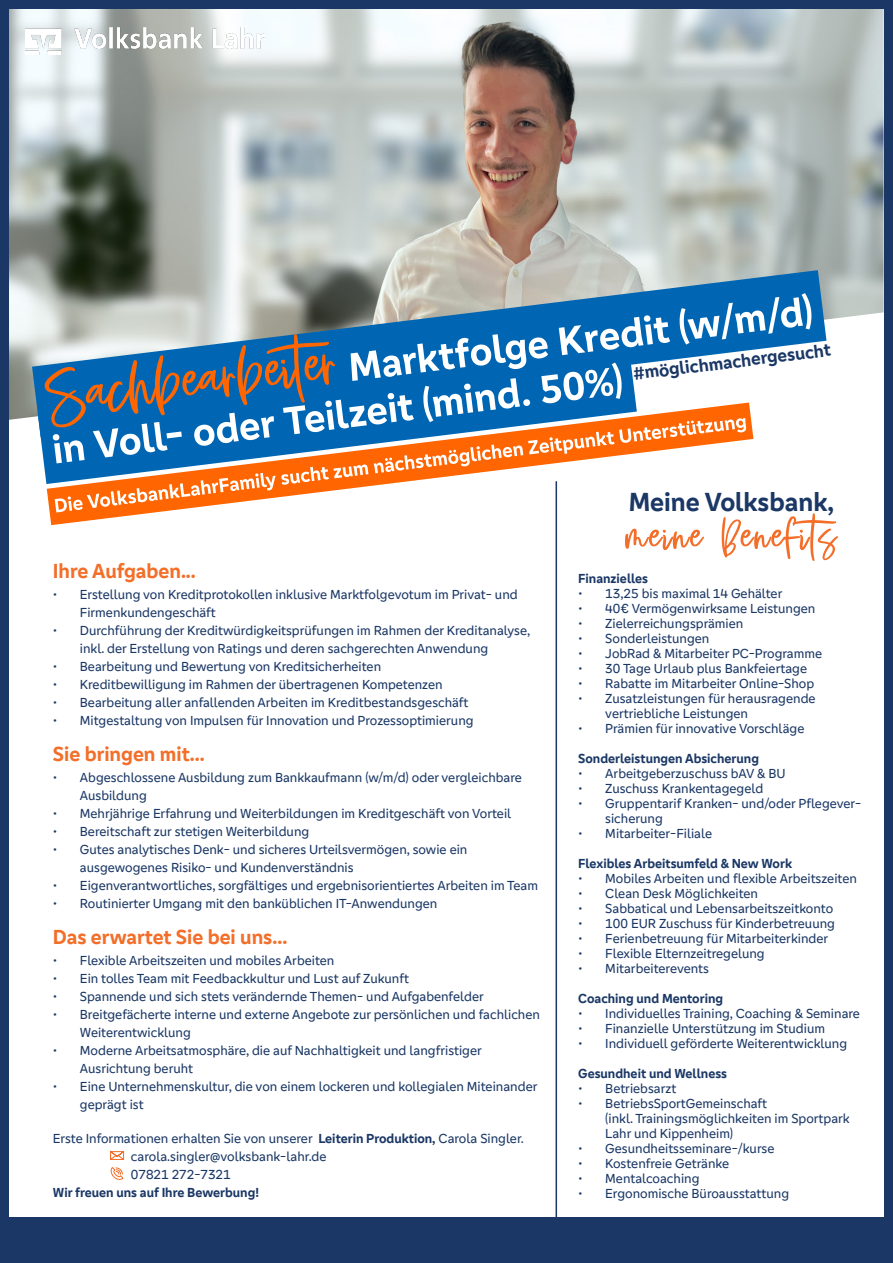
<style>
.page{position:relative;width:893px;height:1263px;background:#fff}
.page>*{position:absolute;margin:0;border:0;box-sizing:border-box;transform-origin:0 0}
.t1{font:84.75px "Sugar Melon";color:#ff6500}
.t2{font:58.5px "Sugar Melon";letter-spacing:.03em;color:#f36e29}
.t3{font:700 27px "Genos GFG";color:#1a3765}
.t4{font:700 21px "Genos GFG";color:#f36e29}
.t5{font:700 18.45px "Genos GFG";color:#1a3765}
.t6{font:13.5px/18px "Genos GFG";color:#1a3765}
.t7{font:700 13.5px "Genos GFG";color:#1a3765}
.s1{font-weight:700}
</style>
<div class="page">
<img style="left:10px;top:10px;width:873px;height:410px">
<div style="left:0;top:0;width:893px;height:1263px;border:9px solid #1a3765"></div>
<div style="left:0;top:1218px;width:884px;height:45px;background:#1a3765"></div>
<hr style="left:556px;top:481px;width:1px;height:737px;background:#1a3765">
<img style="left:25px;top:28px;width:239px;height:26px">
<svg style="left:47px;top:487px;width:511px;height:38px"></svg>
<svg style="left:55px;top:442px;width:673px;height:70px"></svg>
<svg style="left:32px;top:270px;width:794px;height:150px;background:#9da9a9"></svg>
<svg style="left:38px;top:341px;width:599px;height:143px"></svg>
<svg style="left:53px;top:362px;width:569px;height:101px;background:#5b82a2"></svg>
<div style="left:43px;top:368px;width:145px;height:64px;background:#0066b3"></div>
<svg style="left:110px;top:1151px;width:14px;height:9px"></svg>
<svg style="left:110px;top:1167px;width:14px;height:13px"></svg>
<svg style="left:351px;top:293px;width:514px;height:149px"></svg>
<p class="t1" style="left:42px;top:361px;width:295px;rotate:-7deg">Sachbearbeiter</p>
<p class="t4" style="left:53px;top:558px;width:144px">Ihre Aufgaben...</p>
<p class="t6" style="left:80px;top:585px;width:439px;text-indent:-27px">• Erstellung von Kreditprotokollen inklusive Marktfolgevotum im Privat- und<br>Firmenkundengeschäft</p>
<p class="t6" style="left:80px;top:621px;width:452px;text-indent:-27px">• Durchführung der Kreditwürdigkeitsprüfungen im Rahmen der Kreditanalyse, inkl. der Erstellung von Ratings und deren sachgerechten Anwendung</p>
<p class="t6" style="left:53px;top:657px;width:330px">• Bearbeitung und Bewertung von Kreditsicherheiten</p>
<p class="t6" style="left:53px;top:675px;width:391px">• Kreditbewilligung im Rahmen der übertragenen Kompetenzen</p>
<p class="t6" style="left:53px;top:693px;width:417px">• Bearbeitung aller anfallenden Arbeiten im Kreditbestandsgeschäft</p>
<p class="t6" style="left:53px;top:711px;width:422px">• Mitgestaltung von Impulsen für Innovation und Prozessoptimierung</p>
<p class="t4" style="left:53px;top:741px;width:153px">Sie bringen mit...</p>
<p class="t6" style="left:80px;top:768px;width:443px;text-indent:-27px">• Abgeschlossene Ausbildung zum Bankkaufmann (w/m/d) oder vergleichbare<br>Ausbildung</p>
<p class="t6" style="left:53px;top:804px;width:460px">• Mehrjährige Erfahrung und Weiterbildungen im Kreditgeschäft von Vorteil</p>
<p class="t6" style="left:53px;top:822px;width:258px">• Bereitschaft zur stetigen Weiterbildung</p>
<p class="t6" style="left:80px;top:840px;width:389px;text-indent:-27px">• Gutes analytisches Denk- und sicheres Urteilsvermögen, sowie ein ausgewogenes Risiko- und Kundenverständnis</p>
<p class="t6" style="left:53px;top:876px;width:487px">• Eigenverantwortliches, sorgfältiges und ergebnisorientiertes Arbeiten im Team</p>
<p class="t6" style="left:53px;top:894px;width:386px">• Routinierter Umgang mit den banküblichen IT-Anwendungen</p>
<p class="t4" style="left:53px;top:924px;width:236px">Das erwartet Sie bei uns...</p>
<p class="t6" style="left:53px;top:951px;width:283px">• Flexible Arbeitszeiten und mobiles Arbeiten</p>
<p class="t6" style="left:53px;top:969px;width:358px">• Ein tolles Team mit Feedbackkultur und Lust auf Zukunft</p>
<p class="t6" style="left:53px;top:987px;width:432px">• Spannende und sich stets verändernde Themen- und Aufgabenfelder</p>
<p class="t6" style="left:80px;top:1005px;width:461px;text-indent:-27px">• Breitgefächerte interne und externe Angebote zur persönlichen und fachlichen<br>Weiterentwicklung</p>
<p class="t6" style="left:80px;top:1041px;width:403px;text-indent:-27px">• Moderne Arbeitsatmosphäre, die auf Nachhaltigkeit und langfristiger<br>Ausrichtung beruht</p>
<p class="t6" style="left:80px;top:1077px;width:459px;text-indent:-27px">• Eine Unternehmenskultur, die von einem lockeren und kollegialen Miteinander geprägt ist</p>
<p class="t6" style="left:53px;top:1130px;width:472px">Erste Informationen erhalten Sie von unserer <span class="s1">Leiterin Produktion,</span> Carola Singler.</p>
<p class="t6" style="left:131px;top:1148px;width:197px">carola.singler@volksbank-lahr.de<br>07821 272-7321</p>
<p class="t7" style="left:53px;top:1185px;width:207px">Wir freuen uns auf Ihre Bewerbung!</p>
<p class="t5" style="left:632px;top:363px;width:200px;rotate:-7deg">#möglichmachergesucht</p>
<p class="t3" style="left:629px;top:487px;width:207px">Meine Volksbank,</p>
<p class="t2" style="left:626px;top:511px;width:230px">meine Benefits</p>
<p class="t7" style="left:578px;top:570px;width:71px">Finanzielles</p>
<p class="t6" style="left:578px;top:584px;width:206px">• 13,25 bis maximal 14 Gehälter</p>
<p class="t6" style="left:578px;top:599px;width:239px">• 40€ Vermögenwirksame Leistungen</p>
<p class="t6" style="left:578px;top:614px;width:167px">• Zielerreichungsprämien</p>
<p class="t6" style="left:578px;top:629px;width:133px">• Sonderleistungen</p>
<p class="t6" style="left:578px;top:644px;width:245px">• JobRad &amp; Mitarbeiter PC-Programme</p>
<p class="t6" style="left:578px;top:659px;width:230px">• 30 Tage Urlaub plus Bankfeiertage</p>
<p class="t6" style="left:578px;top:674px;width:237px">• Rabatte im Mitarbeiter Online-Shop</p>
<p class="t6" style="left:605px;top:691px;width:212px;line-height:15px;text-indent:-27px">• Zusatzleistungen für herausragende vertriebliche Leistungen</p>
<p class="t6" style="left:578px;top:719px;width:228px">• Prämien für innovative Vorschläge</p>
<p class="t7" style="left:578px;top:750px;width:182px">Sonderleistungen Absicherung</p>
<p class="t6" style="left:578px;top:764px;width:209px">• Arbeitgeberzuschuss bAV &amp; BU</p>
<p class="t6" style="left:578px;top:779px;width:186px">• Zuschuss Krankentagegeld</p>
<p class="t6" style="left:605px;top:796px;width:258px;line-height:15px;text-indent:-27px">• Gruppentarif Kranken- und/oder Pflegever&shy;sicherung</p>
<p class="t6" style="left:578px;top:824px;width:135px">• Mitarbeiter-Filiale</p>
<p class="t7" style="left:578px;top:855px;width:215px">Flexibles Arbeitsumfeld &amp; New Work</p>
<p class="t6" style="left:578px;top:869px;width:280px">• Mobiles Arbeiten und flexible Arbeitszeiten</p>
<p class="t6" style="left:578px;top:884px;width:181px">• Clean Desk Möglichkeiten</p>
<p class="t6" style="left:578px;top:899px;width:256px">• Sabbatical und Lebensarbeitszeitkonto</p>
<p class="t6" style="left:578px;top:914px;width:258px">• 100 EUR Zuschuss für Kinderbetreuung</p>
<p class="t6" style="left:578px;top:929px;width:251px">• Ferienbetreuung für Mitarbeiterkinder</p>
<p class="t6" style="left:578px;top:944px;width:188px">• Flexible Elternzeitregelung</p>
<p class="t6" style="left:578px;top:959px;width:132px">• Mitarbeiterevents</p>
<p class="t7" style="left:578px;top:990px;width:146px">Coaching und Mentoring</p>
<p class="t6" style="left:578px;top:1004px;width:283px">• Individuelles Training, Coaching &amp; Seminare</p>
<p class="t6" style="left:578px;top:1019px;width:248px">• Finanzielle Unterstützung im Studium</p>
<p class="t6" style="left:578px;top:1034px;width:270px">• Individuell geförderte Weiterentwicklung</p>
<p class="t7" style="left:578px;top:1065px;width:150px">Gesundheit und Wellness</p>
<p class="t6" style="left:578px;top:1079px;width:99px">• Betriebsarzt</p>
<p class="t6" style="left:605px;top:1096px;width:246px;line-height:15px;text-indent:-27px">• BetriebsSportGemeinschaft<br>(inkl. Trainingsmöglichkeiten im Sportpark<br>Lahr und Kippenheim)</p>
<p class="t6" style="left:578px;top:1139px;width:198px">• Gesundheitsseminare-/kurse</p>
<p class="t6" style="left:578px;top:1154px;width:153px">• Kostenfreie Getränke</p>
<p class="t6" style="left:578px;top:1169px;width:123px">• Mentalcoaching</p>
<p class="t6" style="left:578px;top:1184px;width:212px">• Ergonomische Büroausstattung</p>
</div>
